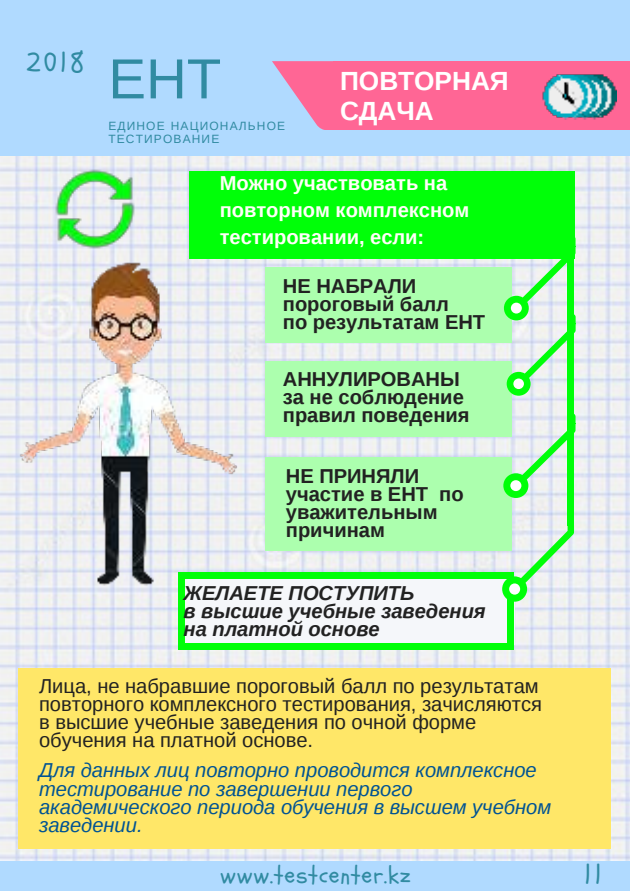
<style>
.page{position:relative;width:630px;height:891px;background:#b0daff}
.page>*{position:absolute;margin:0;border:0;box-sizing:border-box;transform-origin:0 0}
.t1{font:56.4px "Liberation Sans";color:#318ba2}
.t2{font:28.4px "Schoolbell";letter-spacing:.1em;color:#318ba2}
.t3{font:700 26.4px/30px "Liberation Sans";color:#fff}
.t4{font:24.4px "Schoolbell";letter-spacing:.04em;color:#318ba2}
.t5{font:20px/18px "Liberation Sans";color:#222}
.t6{font:italic 20px/18px "Liberation Sans";color:#005393}
.t7{font:700 20px/18px "Liberation Sans";color:#222}
.t8{font:700 20px/27.2px "Liberation Sans";color:#fffef8}
.t9{font:italic 700 20px/18px "Liberation Sans";color:#222}
.t10{font:12px/12px "Liberation Sans";letter-spacing:.095em;color:#318ba2}
.s1{font-family:"Arimo"}
</style>
<div class="page">
<div style="left:333px;top:61px;width:275px;height:69px;background:#ff6695"></div>
<div style="left:607px;top:61px;width:23px;height:69px;background:#ff6695"></div>
<svg style="left:272px;top:61px;width:61px;height:69px"></svg>
<img style="left:0;top:156px;width:630px;height:705px">
<div style="left:178px;top:577px;width:337px;height:68px;background:#f5f7fa"></div>
<div style="left:508px;top:643px;width:6px;height:7px;background:#00ff08"></div>
<div style="left:178px;top:578px;width:6px;height:66px;background:#00ff08"></div>
<div style="left:178px;top:643px;width:6px;height:7px;background:#00ff08"></div>
<div style="left:508px;top:578px;width:6px;height:66px;background:#00ff08"></div>
<div style="left:184px;top:643px;width:324px;height:7px;background:#00ff08"></div>
<div style="left:184px;top:572px;width:324px;height:7px;background:#00ff08"></div>
<img style="left:542px;top:74px;width:75px;height:46px">
<img style="left:54px;top:169px;width:81px;height:72px">
<div style="left:190px;top:172px;width:385px;height:87px;background:#00ff08"></div>
<div style="left:265px;top:268px;width:247px;height:75px;background:#acffae"></div>
<div style="left:265px;top:361px;width:247px;height:75px;background:#acffae"></div>
<div style="left:265px;top:457px;width:247px;height:94px;background:#acffae"></div>
<svg style="left:502px;top:525px;width:72px;height:77px;background:#bcefc5"></svg>
<div style="left:509px;top:583px;width:11px;height:12px;background:#fff;border-radius:50%"></div>
<div style="left:568px;top:182px;width:6px;height:344px;background:#00ff08"></div>
<svg style="left:503px;top:413px;width:73px;height:85px;background:#b0f1b8"></svg>
<svg style="left:504px;top:236px;width:72px;height:160px"></svg>
<img style="left:0;top:241px;width:310px;height:364px">
<div style="left:18px;top:668px;width:593px;height:181px;background:#ffe768"></div>
<h2 class="t2" style="left:26px;top:44px;width:60px">2018</h2>
<h1 class="t1" style="left:108px;top:47px;width:114px">ЕНТ</h1>
<p class="t10" style="left:108px;top:121px;width:178px">ЕДИНОЕ НАЦИОНАЛЬНОЕ<br>ТЕСТИРОВАНИЕ</p>
<h3 class="t3" style="left:340px;top:66px;width:170px">ПОВТОРНАЯ<br>СДАЧА</h3>
<p class="t8" style="left:220px;top:169px;width:251px">Можно участвовать на повторном комплексном тестировании<span class="s1">,</span> если<span class="s1">:</span></p>
<p class="t7" style="left:283px;top:277px;width:204px">НЕ НАБРАЛИ пороговый балл<br>по результатам ЕНТ</p>
<p class="t7" style="left:283px;top:370px;width:188px">АННУЛИРОВАНЫ за не соблюдение правил поведения</p>
<p class="t7" style="left:286px;top:466px;width:179px">НЕ ПРИНЯЛИ участие в ЕНТ по уважительным причинам</p>
<p class="t9" style="left:184px;top:584px;width:304px">ЖЕЛАЕТЕ ПОСТУПИТЬ<br>в высшие учебные заведения на платной основе</p>
<p class="t5" style="left:39px;top:678px;width:504px">Лица<span class="s1">,</span> не набравшие пороговый балл по результатам повторного комплексного тестирования<span class="s1">,</span> зачисляются в высшие учебные заведения по очной форме обучения на платной основе<span class="s1">.</span></p>
<p class="t6" style="left:39px;top:761px;width:514px">Для данных лиц повторно проводится комплексное тестирование по завершении первого академического периода обучения в высшем учебном заведении<span class="s1">.</span></p>
<p class="t4" style="left:220px;top:858px;width:192px">www.testcenter.kz</p>
<h2 class="t2" style="left:584px;top:856px;width:20px">11</h2>
</div>
